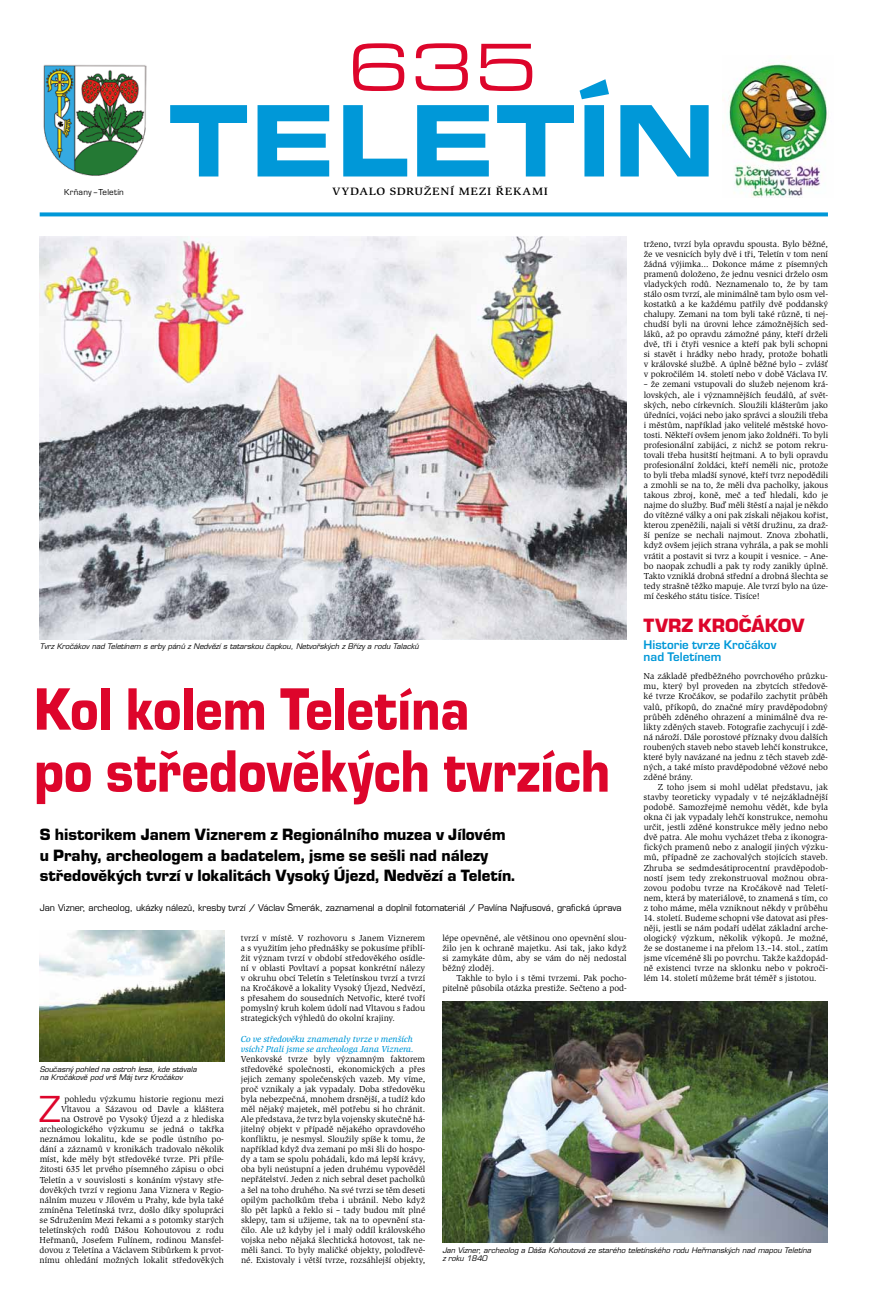
<style>
.page{position:relative;width:879px;height:1304px;background:#fff}
.page>*{position:absolute;margin:0;border:0;box-sizing:border-box;transform-origin:0 0}
.t1{font:900 expanded 107px "Eurostile TCE";letter-spacing:-.005em;color:#0098d8;scale:.9 1}
.t2{font:70px "Eurostile TCE Regu Exte";color:#dd052b}
.t3{font:62px/62px "Eurostile TCE Blac";color:#dd052b;scale:.87 1}
.t4{font:39.2px "Eurostile TCE";color:#dd052b}
.t5{font:20px "Eurostile TCE Blac";letter-spacing:.015em;color:#dd052b}
.t6{font:17px/20.4px "Eurostile TCE Blac";color:#000}
.t7{font:700 13px/12px "Eurostile TCE";color:#0098d8}
.t8{font:500 11px "Slimbach SC Itc TCE";letter-spacing:.065em;color:#000;scale:1.14 1}
.t9{font:9px/10.1px "Slimbach Itc TCE";color:#000;text-align:justify}
.t10{font:9px "Eurostile CE";letter-spacing:-.005em;color:#000}
.t11{font:italic 500 9px/10.1px "Slimbach Itc TCE";color:#0098d8}
.t12{font:9px "Eurostile TCE";letter-spacing:.025em;color:#000}
.t13{font:italic 7.5px/8.5px "Eurostile CE";color:#000}
</style>
<div class="page">
<svg style="left:40px;top:212px;width:788px;height:4px;background:#1ba3dc"></svg>
<img style="left:727px;top:57px;width:101px;height:141px">
<img style="left:43px;top:64px;width:104px;height:112px">
<img style="left:40px;top:237px;width:586px;height:402px">
<img style="left:442px;top:1001px;width:386px;height:242px">
<img style="left:40px;top:931px;width:184px;height:131px">
<p class="t12" style="left:64px;top:187px;width:61px">Krňany –Teletín</p>
<h2 class="t2" style="left:347px;top:30px;width:192px">635</h2>
<h1 class="t1" style="left:168px;top:78px;width:612px">TELETÍN</h1>
<p class="t8" style="left:332px;top:185px;width:191px">VYDALO SDRUŽENÍ MEZI ŘEKAMI</p>
<p class="t9" style="left:644px;top:239px;width:186px">trženo, tvrzí byla opravdu spousta. Bylo běžné, že ve vesnicích byly dvě i tři, Teletín v tom není žádná výjimka… Dokonce máme z písemných pramenů doloženo, že jednu vesnici drželo osm vladyckých rodů. Neznamenalo to, že by tam stálo osm tvrzí, ale minimálně tam bylo osm vel&shy;kostatků a ke každému patřily dvě poddanský chalupy. Zemani na tom byli také různě, ti nej&shy;chudší byli na úrovni lehce zámožnějších sed&shy;láků, až po opravdu zámožné pány, kteří drželi dvě, tři i čtyři vesnice a kteří pak byli schopni si stavět i hrádky nebo hrady, protože bohatli v královské službě. A úplně běžné bylo – zvlášť v pokročilém 14. století nebo v době Václava IV.</p>
<p class="t9" style="left:644px;top:379px;width:186px">– že zemani vstupovali do služeb nejenom krá&shy;lovských, ale i významnějších feudálů, ať svět&shy;ských, nebo církevních. Sloužili klášterům jako úředníci, vojáci nebo jako správci a sloužili třeba i městům, například jako velitelé městské hovo&shy;tosti. Někteří ovšem jenom jako žoldnéři. To byli profesionální zabijáci, z nichž se potom rekru&shy;tovali třeba husitští hejtmani. A to byli opravdu profesionální žoldáci, kteří neměli nic, protože to byli třeba mladší synové, kteří tvrz nepodědili a zmohli se na to, že měli dva pacholky, jakous takous zbroj, koně, meč a teď hledali, kdo je najme do služby. Buď měli štěstí a najal je někdo do vítězné války a oni pak získali nějakou kořist, kterou zpeněžili, najali si větší družinu, za draž&shy;ší peníze se nechali najmout. Znova zbohatli, když ovšem jejich strana vyhrála, a pak se mohli vrátit a postavit si tvrz a koupit i vesnice. – Ane&shy;bo naopak zchudli a pak ty rody zanikly úplně.<br>Takto vzniklá drobná střední a drobná šlechta se tedy strašně těžko mapuje. Ale tvrzí bylo na úze&shy;mí českého státu tisíce. Tisíce!</p>
<h3 class="t5" style="left:643px;top:614px;width:159px">Tvrz Kročákov</h3>
<h3 class="t7" style="left:643px;top:639px;width:134px">Historie tvrze Kročákov nad Teletínem</h3>
<p class="t9" style="left:643px;top:671px;width:186px">Na základě předběžného povrchového průzku&shy;mu, který byl proveden na zbytcích středově&shy;ké tvrze Kročákov, se podařilo zachytit průběh valů, příkopů, do značné míry pravděpodobný průběh zděného ohrazení a minimálně dva re&shy;likty zděných staveb. Fotografie zachycují i zdě&shy;ná nároží. Dále porostové příznaky dvou dalších roubených staveb nebo staveb lehčí konstrukce, které byly navázané na jednu z těch staveb zdě&shy;ných, a také místo pravděpodobné věžové nebo zděné brány.</p>
<p class="t9" style="left:643px;top:782px;width:186px;text-indent:14px">Z toho jsem si mohl udělat představu, jak stavby teoreticky vypadaly v té nejzákladnější podobě. Samozřejmě nemohu vědět, kde byla okna či jak vypadaly lehčí konstrukce, nemohu určit, jestli zděné konstrukce měly jedno nebo dvě patra. Ale mohu vycházet třeba z ikonogra&shy;fických pramenů nebo z analogií jiných výzku&shy;mů, případně ze zachovalých stojících staveb.<br>Zhruba se sedmdesátiprocentní pravděpodob&shy;ností jsem tedy zrekonstruoval možnou obra&shy;zovou podobu tvrze na Kročákově nad Teletí&shy;nem, která by materiálově, to znamená s tím, co z toho máme, měla vzniknout někdy v průběhu</p>
<p class="t9" style="left:644px;top:913px;width:186px">14. století. Budeme schopni vše datovat asi přes&shy;něji, jestli se nám podaří udělat základní arche&shy;ologický výzkum, několik výkopů. Je možné, že se dostaneme i na přelom 13.–14. stol., zatím jsme víceméně šli po povrchu. Takže každopád&shy;ně existenci tvrze na sklonku nebo v pokroči&shy;lém 14. století můžeme brát téměř s jistotou.</p>
<p class="t13" style="left:40px;top:642px;width:380px">Tvrz Kročákov nad Teletínem s erby pánů z Nedvězí s tatarskou čapkou, Netvořských z Břízy a rodu Talacků</p>
<h3 class="t3" style="left:34px;top:679px;width:663px">Kol kolem Teletína<br>po středověkých tvrzích</h3>
<h3 class="t6" style="left:40px;top:825px;width:477px">S historikem Janem Viznerem z Regionálního muzea v Jílovém u Prahy, archeologem a badatelem, jsme se sešli nad nálezy středověkých tvrzí v lokalitách Vysoký Újezd, Nedvězí a Teletín.</h3>
<p class="t10" style="left:40px;top:902px;width:583px">Jan Vizner, archeolog, ukázky nálezů, kresby tvrzí / Václav Šmerák, zaznamenal a doplnil fotomateriál / Pavlína Najfusová, grafická úprava</p>
<p class="t9" style="left:442px;top:933px;width:186px">lépe opevněné, ale většinou ono opevnění slou&shy;žilo jen k ochraně majetku. Asi tak, jako když si zamykáte dům, aby se vám do něj nedostal běžný zloděj.</p>
<p class="t9" style="left:442px;top:973px;width:186px;text-align:right">Takhle to bylo i s těmi tvrzemi. Pak pocho&shy;pitelně působila otázka prestiže. Sečteno a pod-</p>
<p class="t9" style="left:241px;top:933px;width:186px">tvrzí v místě. V rozhovoru s Janem Viznerem a s využitím jeho přednášky se pokusíme přiblí&shy;žit význam tvrzí v období středověkého osídle&shy;ní v oblasti Povltaví a popsat konkrétní nálezy v okruhu obcí Teletín s Teletínskou tvrzí a tvrzí na Kročákově a lokality Vysoký Újezd, Nedvězí, s přesahem do sousedních Netvořic, které tvoří pomyslný kruh kolem údolí nad Vltavou s řadou strategických výhledů do okolní krajiny.</p>
<p class="t11" style="left:241px;top:1034px;width:174px">Co ve středověku znamenaly tvrze v menších vsích? Ptali jsme se archeologa Jana Viznera.</p>
<p class="t9" style="left:241px;top:1054px;width:186px">Venkovské tvrze byly významným faktorem středověké společnosti, ekonomických a přes jejich zemany společenských vazeb. My víme, proč vznikaly a jak vypadaly. Doba středověku byla nebezpečná, mnohem drsnější, a tudíž kdo měl nějaký majetek, měl potřebu si ho chránit.<br>Ale představa, že tvrz byla vojensky skutečně há&shy;jitelný objekt v případě nějakého opravdového konfliktu, je nesmysl. Sloužily spíše k tomu, že například když dva zemani po mši šli do hospo&shy;dy a tam se spolu pohádali, kdo má lepší krávy, oba byli neústupní a jeden druhému vypověděl nepřátelství. Jeden z nich sebral deset pacholků a šel na toho druhého. Na své tvrzi se těm deseti opilým pacholkům třeba i ubránil. Nebo když šlo pět lapků a řeklo si – tady budou mít plné sklepy, tam si užijeme, tak na to opevnění sta&shy;čilo. Ale už kdyby jel i malý oddíl královského vojska nebo nějaká šlechtická hotovost, tak ne&shy;měli šanci. To byly maličké objekty, polodřevě&shy;né. Existovaly i větší tvrze, rozsáhlejší objekty,</p>
<p class="t13" style="left:40px;top:1065px;width:159px">Současný pohled na ostroh lesa, kde stávala na Kročákově pod vrš Máj tvrz Kročákov</p>
<p class="t9" style="left:40px;top:1094px;width:186px;text-align:right">pohledu výzkumu historie regionu mezi Vltavou a Sázavou od Davle a kláštera<br>na Ostrově po Vysoký Újezd a z hlediska archeologického výzkumu se jedná o takřka neznámou lokalitu, kde se podle ústního po&shy;dání a záznamů v kronikách tradovalo několik míst, kde měly být středověké tvrze. Při příle&shy;žitosti 635 let prvého písemného zápisu o obci Teletín a v souvislosti s konáním výstavy stře&shy;dověkých tvrzí v regionu Jana Viznera v Regio&shy;nálním muzeu v Jílovém u Prahy, kde byla také zmíněna Teletínská tvrz, došlo díky spolupráci se Sdružením Mezi řekami a s potomky starých teletínských rodů Dášou Kohoutovou z rodu Heřmanů, Josefem Fulínem, rodinou Mansfel&shy;dovou z Teletína a Václavem Stibůrkem k prvot&shy;nímu ohledání možných lokalit středověkých</p>
<h3 class="t4" style="left:39px;top:1088px;width:24px">Z</h3>
<p class="t13" style="left:442px;top:1246px;width:370px">Jan Vizner, archeolog a Dáša Kohoutová ze starého teletínského rodu Heřmanských nad mapou Teletína z roku 1840</p>
</div>
